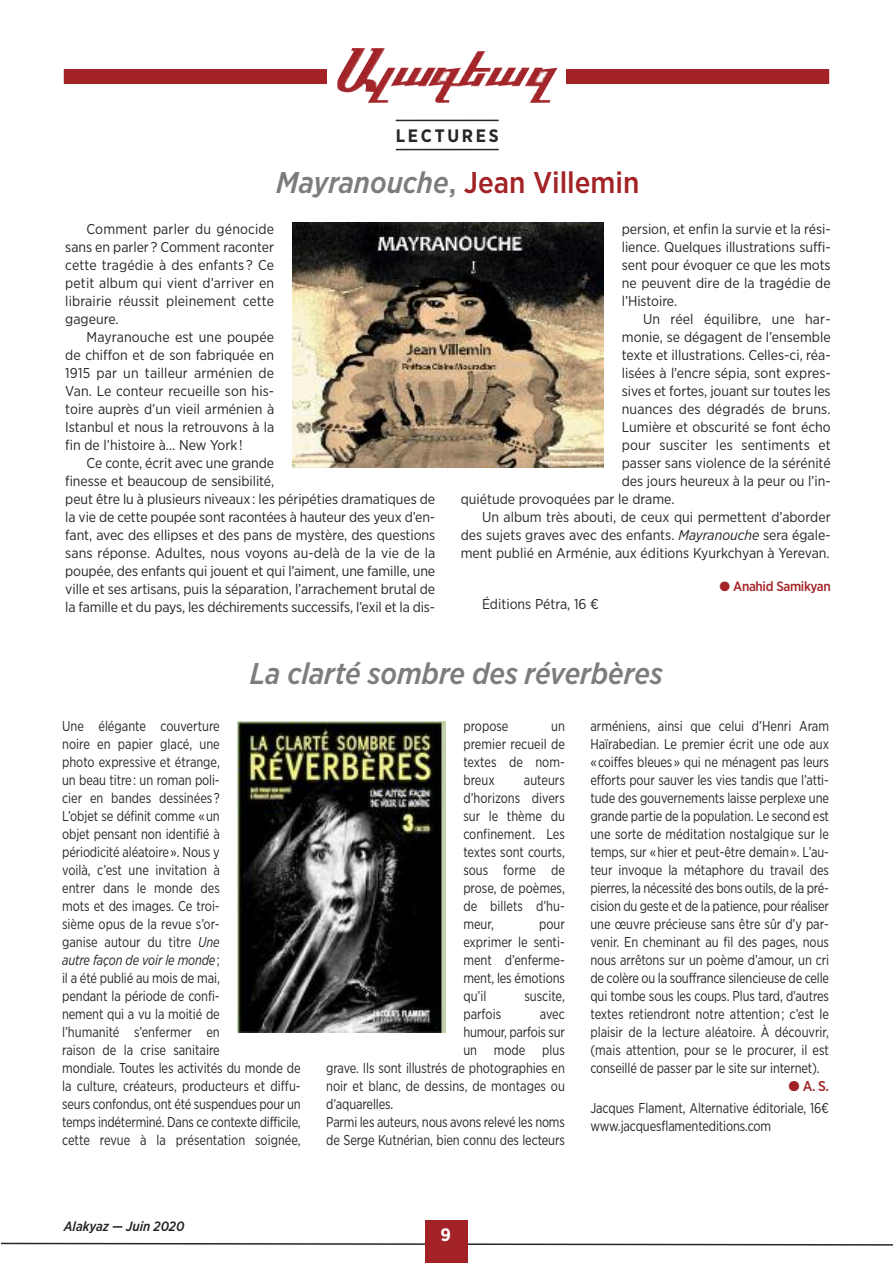
<style>
.page{position:relative;width:893px;height:1263px;background:#fff}
.page>*{position:absolute;margin:0;border:0;box-sizing:border-box;transform-origin:0 0}
.t1{font:italic 500 30px "Gotham Narrow";color:#7d7c7d}
.t2{font:500 30px "Gotham Narrow";color:#a22226}
.t3{font:700 18px "Gotham Narrow";letter-spacing:.15em;color:#272526}
.t4{font:700 18px "Gotham Narrow";color:#fff}
.t5{font:14.25px/18px "Gotham Narrow";letter-spacing:-.005em;color:#272526;text-align:justify;scale:.9 1}
.t6{font:14.25px/18px "Gotham Narrow";letter-spacing:-.005em;color:#272526;text-align:justify}
.t7{font:italic 500 13.5px "Gotham Narrow";color:#272526}
.t8{font:500 13.5px "Gotham Narrow";letter-spacing:-.025em;color:#a22226}
.s1{font-style:italic;color:#7d7c7d}
.s2{color:#7d7c7d}
.s3{font-style:italic}
.s4{color:#a22226}
.s5{font-weight:500;color:#a22226}
</style>
<div class="page">
<svg style="left:1px;top:1242px;width:892px;height:4px"></svg>
<div style="left:425px;top:1220px;width:43px;height:43px;background:#a22226"></div>
<div style="left:64px;top:69px;width:765px;height:15px;background:#a22226"></div>
<div style="left:327px;top:41px;width:239px;height:68px;background:#fff"></div>
<img style="left:337px;top:48px;width:221px;height:55px">
<hr style="left:396px;top:120px;width:103px;height:1px;background:#272526">
<hr style="left:396px;top:149px;width:103px;height:1px;background:#272526">
<img style="left:292px;top:223px;width:312px;height:245px">
<img style="left:238px;top:721px;width:207px;height:311px">
<p class="t3" style="left:396px;top:130px;width:104px">LECTURES</p>
<h1 class="t2" style="left:276px;top:172px;width:365px"><span class="s1">Mayranouche</span><span class="s2">,</span> Jean Villemin</h1>
<p class="t6" style="left:65px;top:221px;width:210px;text-indent:21px">Comment parler du génocide sans en parler ? Comment raconter cette tragédie à des enfants ? Ce petit album qui vient d’arriver en librairie réussit pleinement cette gageure.</p>
<p class="t6" style="left:65px;top:329px;width:210px;text-indent:21px">Mayranouche est une poupée de chiffon et de son fabriquée en 1915 par un tailleur arménien de Van. Le conteur recueille son his&shy;toire auprès d’un vieil arménien à istanbul et nous la retrouvons à la fin de l’histoire à… new York !</p>
<p class="t6" style="left:65px;top:455px;width:371px;text-align:left;text-indent:21px">Ce conte, écrit avec une grande<br>finesse et beaucoup de sensibilité,<br>peut être lu à plusieurs niveaux: les péripéties dramatiques de la vie de cette poupée sont racontées à hauteur des yeux d’en&shy;fant, avec des ellipses et des pans de mystère, des questions sans réponse. adultes, nous voyons au-delà de la vie de la poupée, des enfants qui jouent et qui l’aiment, une famille, une ville et ses artisans, puis la séparation, l’arrachement brutal de la famille et du pays, les déchirements successifs, l’exil et la dis-</p>
<p class="t6" style="left:622px;top:221px;width:210px">persion, et enfin la survie et la rési&shy;lience. Quelques illustrations suffi&shy;sent pour évoquer ce que les mots ne peuvent dire de la tragédie de l’Histoire.</p>
<p class="t6" style="left:643px;top:311px;width:189px">un réel équilibre, une har-</p>
<p class="t6" style="left:622px;top:329px;width:210px">monie, se dégagent de l’ensemble</p>
<p class="t6" style="left:622px;top:347px;width:210px">texte et illustrations. Celles-ci, réa-</p>
<p class="t6" style="left:622px;top:365px;width:210px">lisées à l’encre sépia, sont expres-</p>
<p class="t6" style="left:622px;top:383px;width:210px">sives et fortes, jouant sur toutes les</p>
<p class="t6" style="left:622px;top:401px;width:210px">nuances des dégradés de bruns.</p>
<p class="t6" style="left:622px;top:419px;width:210px">Lumière et obscurité se font écho</p>
<p class="t6" style="left:622px;top:437px;width:210px">pour susciter les sentiments et</p>
<p class="t6" style="left:622px;top:455px;width:210px">passer sans violence de la sérénité</p>
<p class="t6" style="left:622px;top:473px;width:210px">des jours heureux à la peur ou l’in-</p>
<p class="t6" style="left:461px;top:491px;width:215px">quiétude provoquées par le drame.</p>
<p class="t6" style="left:482px;top:509px;width:350px">un album très abouti, de ceux qui permettent d’aborder</p>
<p class="t6" style="left:461px;top:527px;width:371px">des sujets graves avec des enfants. <span class="s3">Mayranouche</span> sera égale-</p>
<p class="t6" style="left:461px;top:545px;width:371px">ment publié en arménie, aux éditions Kyurkchyan à Yerevan.</p>
<p class="t8" style="left:719px;top:582px;width:113px">● Anahid Samikyan</p>
<p class="t6" style="left:482px;top:596px;width:119px">Éditions Pétra, 16 €</p>
<h1 class="t1" style="left:250px;top:663px;width:415px">La clarté sombre des réverbères</h1>
<p class="t5" style="left:62px;top:718px;width:267px;text-align:left">une élégante couverture<br>noire en papier glacé, une<br>photo expressive et étrange,<br>un beau titre: un roman poli-<br>cier en bandes dessinées?<br>L’objet se définit comme «un<br>objet pensant non identifié à<br>périodicité aléatoire». nous y<br>voilà, c’est une invitation à<br>entrer dans le monde des<br>mots et des images. Ce troi-<br>sième opus de la revue s’or-<br>ganise autour du titre <span class="s3">Une<br>autre façon de voir le monde</span>;<br>il a été publié au mois de mai,<br>pendant la période de confi-<br>nement qui a vu la moitié de<br>l’humanité s’enfermer en<br>raison de la crise sanitaire<br>mondiale. toutes les activités du monde de la culture, créateurs, producteurs et diffu&shy;seurs confondus, ont été suspendues pour un temps indéterminé. dans ce contexte difficile, cette revue à la présentation soignée,</p>
<p class="t5" style="left:463px;top:718px;width:52px">propose</p>
<p class="t5" style="left:463px;top:718px;width:114px;text-indent:88px">un premier recueil de textes de nom&shy;breux</p>
<p class="t5" style="left:463px;top:772px;width:114px;text-indent:61px">auteurs d’horizons divers sur le thème du confinement. Les textes sont courts, sous forme de prose, de poèmes, de billets d’hu&shy;meur,</p>
<p class="t5" style="left:463px;top:916px;width:114px;text-indent:76px">pour exprimer le senti&shy;ment d’enferme&shy;ment, les émotions qu’il</p>
<p class="t5" style="left:524px;top:988px;width:47px">suscite,</p>
<p class="t5" style="left:463px;top:1006px;width:44px">parfois</p>
<p class="t5" style="left:540px;top:1006px;width:29px">avec</p>
<p class="t5" style="left:463px;top:1024px;width:114px">humour, parfois sur</p>
<p class="t5" style="left:463px;top:1042px;width:114px">un mode plus</p>
<p class="t5" style="left:326px;top:1060px;width:267px">grave. ils sont illustrés de photographies en</p>
<p class="t5" style="left:326px;top:1078px;width:267px">noir et blanc, de dessins, de montages ou</p>
<p class="t5" style="left:326px;top:1096px;width:76px">d’aquarelles.</p>
<p class="t5" style="left:326px;top:1114px;width:267px">Parmi les auteurs, nous avons relevé les noms</p>
<p class="t5" style="left:326px;top:1132px;width:267px">de Serge Kutnérian, bien connu des lecteurs</p>
<p class="t5" style="left:590px;top:718px;width:267px">arméniens, ainsi que celui d’Henri aram Haïrabedian. Le premier écrit une ode aux «coiffes bleues» qui ne ménagent pas leurs efforts pour sauver les vies tandis que l’atti&shy;tude des gouvernements laisse perplexe une grande partie de la population. Le second est une sorte de méditation nostalgique sur le temps, sur «hier et peut-être demain». L’au&shy;teur invoque la métaphore du travail des pierres, la nécessité des bons outils, de la pré&shy;cision du geste et de la patience, pour réaliser une œuvre précieuse sans être sûr d’y par&shy;venir. en cheminant au fil des pages, nous nous arrêtons sur un poème d’amour, un cri de colère ou la souffrance silencieuse de celle qui tombe sous les coups. Plus tard, d’autres textes retiendront notre attention; c’est le plaisir de la lecture aléatoire. À découvrir, (mais attention, pour se le procurer, il est conseillé de passer par le site sur internet).</p>
<p class="t5" style="left:590px;top:1075px;width:267px;line-height:22.5px;text-align:right"><span class="s4">●</span> <span class="s5">A. S.<br></span>jacques Flament, alternative éditoriale, 16€</p>
<p class="t5" style="left:590px;top:1118px;width:202px">www.jacquesflamenteditions.com</p>
<p class="t7" style="left:64px;top:1222px;width:122px">Alakyaz — Juin 2020</p>
<p class="t4" style="left:440px;top:1228px;width:12px">9</p>
</div>
